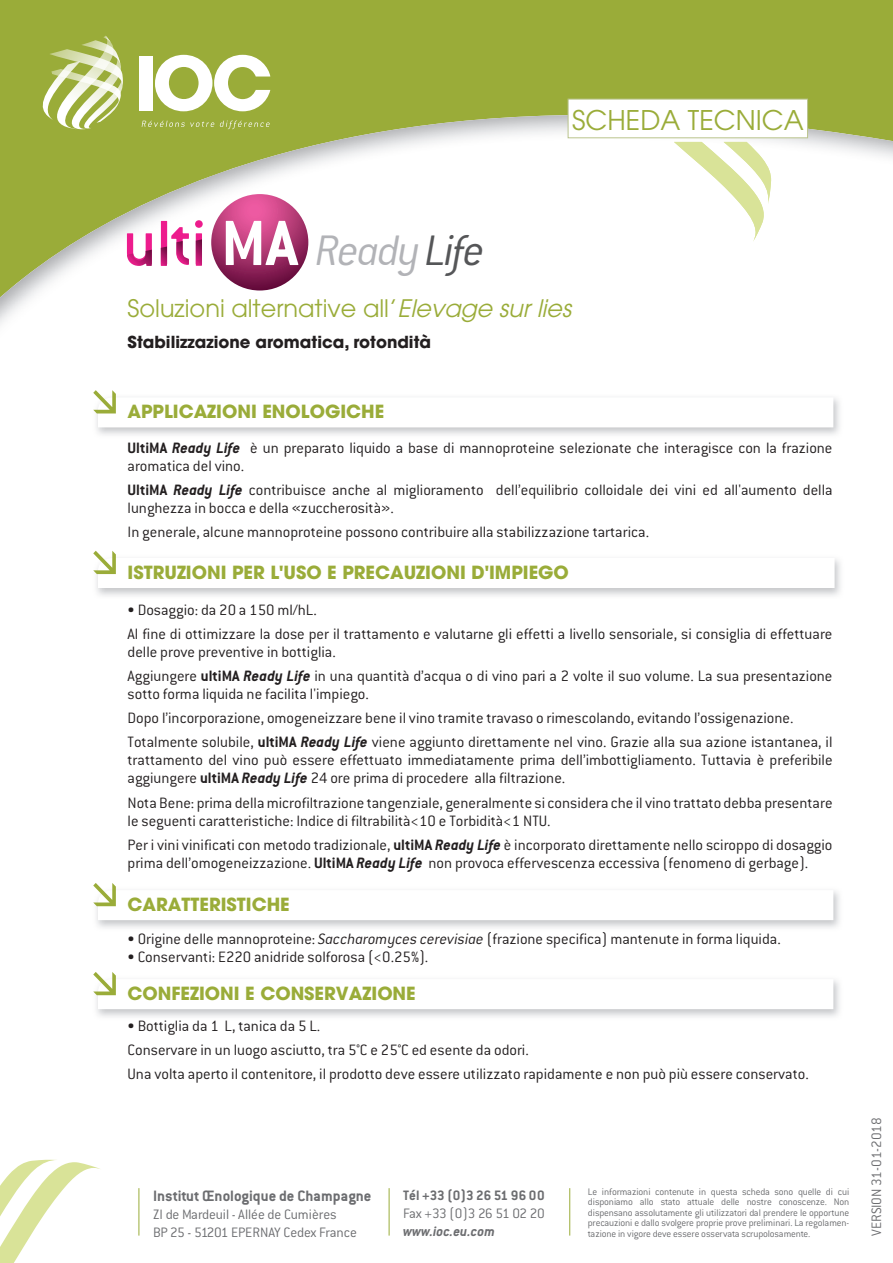
<style>
.page{position:relative;width:893px;height:1263px;background:#fff}
.page>*{position:absolute;margin:0;border:0;box-sizing:border-box;transform-origin:0 0}
.t1{font:italic 300 46.95px "Conduit ITC";letter-spacing:-.04em;color:#b2b3b7}
.t2{font:27px "Avant Garde LT";color:#9aac39}
.t3{font:24px "Avant Garde LT";color:#9aac39}
.t4{font:700 18px "Avant Garde LT";color:#9aac39}
.t5{font:300 16.5px/24px "Conduit ITC";color:#231f20}
.t6{font:700 16.5px "Avant Garde LT";color:#231f20}
.t7{font:700 16.5px "Conduit ITC";color:#6c6d70}
.t8{font:300 15px/18px "Conduit ITC";letter-spacing:-.01em;color:#6c6d70}
.t9{font:700 15px "Conduit ITC";color:#6c6d70}
.t10{font:300 15px "Conduit ITC";letter-spacing:-.03em;color:#6c6d70}
.t11{font:italic 700 15px "Conduit ITC";color:#6c6d70}
.t12{font:300 10.5px/10.5px "Conduit ITC";letter-spacing:-.015em;color:#6c6d70;text-align:justify}
.s1{color:#555658}
.s2{font-style:italic}
.s3{font-weight:700}
.s4{font-weight:700;font-style:italic}
</style>
<div class="page">
<div style="left:0;top:0;width:893px;height:224px;background:#9aac39"></div>
<svg style="left:39px;top:35px;width:84px;height:97px"></svg>
<svg style="left:142px;top:121px;width:67px;height:6px"></svg>
<div style="left:139px;top:56px;width:14px;height:54px;background:#fff"></div>
<svg style="left:155px;top:55px;width:115px;height:56px"></svg>
<img style="left:209px;top:115px;width:358px;height:176px">
<img style="left:808px;top:121px;width:85px;height:103px">
<img style="left:104px;top:176px;width:106px;height:115px">
<img style="left:0;top:224px;width:105px;height:100px">
<svg style="left:0;top:1160px;width:100px;height:103px"></svg>
<hr style="left:139px;top:1188px;width:1px;height:47px;background:#9aac39">
<hr style="left:389px;top:1188px;width:1px;height:47px;background:#9aac39">
<hr style="left:569px;top:1188px;width:1px;height:47px;background:#9aac39">
<svg style="left:567px;top:98px;width:241px;height:143px"></svg>
<svg style="left:93px;top:972px;width:740px;height:37px"></svg>
<svg style="left:93px;top:390px;width:740px;height:37px"></svg>
<svg style="left:93px;top:551px;width:742px;height:37px"></svg>
<svg style="left:93px;top:883px;width:740px;height:37px"></svg>
<div style="left:161px;top:221px;width:6px;height:43px;background:#ed1c8d"></div>
<svg style="left:127px;top:233px;width:25px;height:33px"></svg>
<svg style="left:195px;top:220px;width:8px;height:46px"></svg>
<svg style="left:161px;top:227px;width:28px;height:39px"></svg>
<svg style="left:211px;top:194px;width:97px;height:96px;background:#a9356e"></svg>
<svg style="left:226px;top:221px;width:72px;height:44px"></svg>
<h2 class="t2" style="left:572px;top:104px;width:233px">SCHEDA TECNICA</h2>
<h1 class="t1" style="left:316px;top:225px;width:171px">Ready <span class="s1">Life</span></h1>
<h3 class="t3" style="left:128px;top:294px;width:445px">Soluzioni alternative all’<span class="s2">Elevage sur lies</span></h3>
<p class="t6" style="left:128px;top:331px;width:305px">Stabilizzazione aromatica, rotondità</p>
<p class="t4" style="left:128px;top:399px;width:258px">APPLICAZIONI ENOLOGICHE</p>
<p class="t5" style="left:128px;top:439px;width:706px;line-height:18px"><span class="s3">UltiMA</span> <span class="s4">Ready Life</span> è un preparato liquido a base di mannoproteine selezionate che interagisce con la frazione aromatica del vino.</p>
<p class="t5" style="left:128px;top:481px;width:706px;line-height:18px"><span class="s3">UltiMA</span> <span class="s4">Ready Life</span> contribuisce anche al miglioramento dell’equilibrio colloidale dei vini ed all'aumento della lunghezza in bocca e della «zuccherosità».</p>
<p class="t5" style="left:128px;top:520px;width:523px">In generale, alcune mannoproteine possono contribuire alla stabilizzazione tartarica.</p>
<p class="t4" style="left:128px;top:561px;width:443px">ISTRUZIONI PER L'USO E PRECAUZIONI D'IMPIEGO</p>
<p class="t5" style="left:128px;top:598px;width:706px">• Dosaggio: da 20 a 150 ml/hL.<br>Al fine di ottimizzare la dose per il trattamento e valutarne gli effetti a livello sensoriale, si consiglia di effettuare</p>
<p class="t5" style="left:128px;top:640px;width:706px">delle prove preventive in bottiglia.<br>Aggiungere <span class="s3">ultiMA</span> <span class="s4">Ready Life</span> in una quantità d’acqua o di vino pari a 2 volte il suo volume. La sua presentazione</p>
<p class="t5" style="left:128px;top:682px;width:706px">sotto forma liquida ne facilita l'impiego.<br>Dopo l’incorporazione, omogeneizzare bene il vino tramite travaso o rimescolando, evitando l’ossigenazione.<br>Totalmente solubile, <span class="s3">ultiMA</span> <span class="s4">Ready Life</span> viene aggiunto direttamente nel vino. Grazie alla sua azione istantanea, il</p>
<p class="t5" style="left:128px;top:751px;width:707px;line-height:18px">trattamento del vino può essere effettuato immediatamente prima dell’imbottigliamento. Tuttavia è preferibile aggiungere <span class="s3">ultiMA</span> <span class="s4">Ready Life</span> 24 ore prima di procedere alla filtrazione.</p>
<p class="t5" style="left:128px;top:793px;width:706px;line-height:18px">Nota Bene: prima della microfiltrazione tangenziale, generalmente si considera che il vino trattato debba presentare le seguenti caratteristiche: Indice di filtrabilità&lt;10 e Torbidità&lt;1 NTU.</p>
<p class="t5" style="left:128px;top:835px;width:706px;line-height:18px">Per i vini vinificati con metodo tradizionale, <span class="s3">ultiMA</span> <span class="s4">Ready Life</span> è incorporato direttamente nello sciroppo di dosaggio prima dell’omogeneizzazione. <span class="s3">UltiMA</span> <span class="s4">Ready Life</span> non provoca effervescenza eccessiva (fenomeno di gerbage).</p>
<p class="t4" style="left:128px;top:893px;width:164px">CARATTERISTICHE</p>
<p class="t5" style="left:128px;top:927px;width:655px">• Origine delle mannoproteine: <span class="s2">Saccharomyces cerevisiae</span> (frazione specifica) mantenute in forma liquida.</p>
<p class="t5" style="left:128px;top:945px;width:302px">• Conservanti: E220 anidride solforosa (&lt;0.25%).</p>
<p class="t4" style="left:128px;top:982px;width:290px">CONFEZIONI E CONSERVAZIONE</p>
<p class="t5" style="left:128px;top:1014px;width:683px">• Bottiglia da 1 L, tanica da 5 L.<br>Conservare in un luogo asciutto, tra 5°C e 25°C ed esente da odori.<br>Una volta aperto il contenitore, il prodotto deve essere utilizzato rapidamente e non può più essere conservato.</p>
<p class="t7" style="left:153px;top:1186px;width:220px">Institut Œnologique de Champagne</p>
<p class="t8" style="left:153px;top:1205px;width:205px">ZI de Mardeuil - Allée de Cumières<br>BP 25 - 51201 EPERNAY Cedex France</p>
<p class="t9" style="left:403px;top:1186px;width:143px">Tél +33 (0)3 26 51 96 00</p>
<p class="t10" style="left:403px;top:1205px;width:143px">Fax +33 (0)3 26 51 02 20</p>
<p class="t11" style="left:403px;top:1222px;width:93px">www.ioc.eu.com</p>
<p class="t12" style="left:588px;top:1186px;width:263px">Le informazioni contenute in questa scheda sono quelle di cui disponiamo allo stato attuale delle nostre conoscenze. Non dispensano assolutamente gli utilizzatori dal prendere le opportune precauzioni e dallo svolgere proprie prove preliminari. La regolamen&shy;tazione in vigore deve essere osservata scrupolosamente.</p>
<p class="t8" style="left:867px;top:1235px;width:120px;rotate:-90deg">VERSION 31-01-2018</p>
</div>
